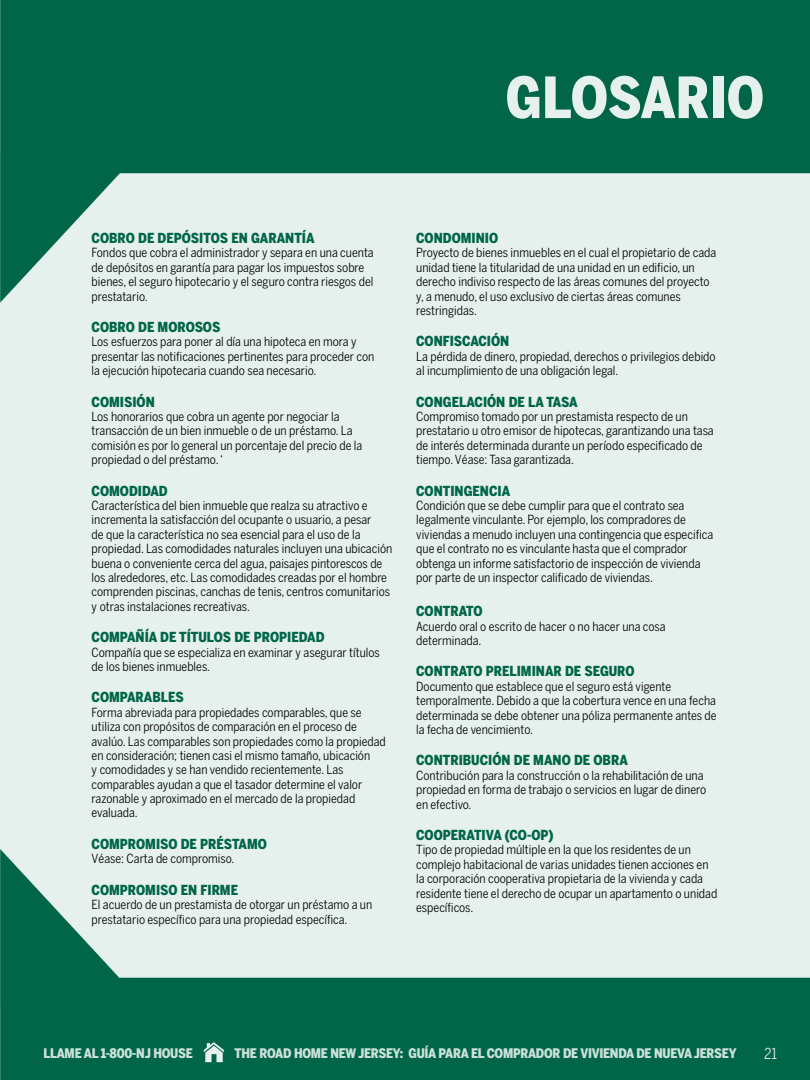
<style>
.page{position:relative;width:810px;height:1080px;background:#fff}
.page>*{position:absolute;margin:0;border:0;box-sizing:border-box;transform-origin:0 0}
.t1{font:900 56.25px "Benton Sans Cond";color:#e6f0ed}
.t2{font:15px "Benton Sans Cond";color:#e6f0ed}
.t3{font:900 13.75px "Benton Sans Cond";color:#006647}
.t4{font:900 13.12px "Benton Sans Cond";letter-spacing:-.02em;color:#cce0da}
.t5{font:12.5px/14.4px "Benton Sans Cond";color:#000}
</style>
<div class="page">
<div style="left:0;top:153px;width:810px;height:852px;background:#e6f0ed"></div>
<svg style="left:0;top:849px;width:810px;height:231px"></svg>
<svg style="left:0;top:0;width:810px;height:303px;fill:#006647"></svg>
<svg style="left:204px;top:1042px;width:20px;height:20px"></svg>
<h1 class="t1" style="left:506px;top:64px;width:260px">GLOSARIO</h1>
<p class="t3" style="left:92px;top:230px;width:224px">COBRO DE DEPÓSITOS EN GARANTÍA</p>
<p class="t5" style="left:92px;top:246px;width:284px">Fondos que cobra el administrador y separa en una cuenta de depósitos en garantía para pagar los impuestos sobre bienes, el seguro hipotecario y el seguro contra riesgos del prestatario.</p>
<p class="t3" style="left:92px;top:319px;width:130px">COBRO DE MOROSOS</p>
<p class="t5" style="left:92px;top:335px;width:284px">Los esfuerzos para poner al día una hipoteca en mora y presentar las notificaciones pertinentes para proceder con la ejecución hipotecaria cuando sea necesario.</p>
<p class="t3" style="left:92px;top:394px;width:65px">COMISIÓN</p>
<p class="t5" style="left:92px;top:409px;width:272px">Los honorarios que cobra un agente por negociar la transacción de un bien inmueble o de un préstamo. La comisión es por lo general un porcentaje del precio de la propiedad o del préstamo. ‘</p>
<p class="t3" style="left:92px;top:483px;width:78px">COMODIDAD</p>
<p class="t5" style="left:92px;top:498px;width:302px">Característica del bien inmueble que realza su atractivo e incrementa la satisfacción del ocupante o usuario, a pesar<br>de que la característica no sea esencial para el uso de la propiedad. Las comodidades naturales incluyen una ubicación buena o conveniente cerca del agua, paisajes pintorescos de los alrededores, etc. Las comodidades creadas por el hombre comprenden piscinas, canchas de tenis, centros comunitarios y otras instalaciones recreativas.</p>
<p class="t3" style="left:92px;top:629px;width:234px">COMPAÑÍA DE TÍTULOS DE PROPIEDAD</p>
<p class="t5" style="left:92px;top:645px;width:290px">Compañía que se especializa en examinar y asegurar títulos de los bienes inmuebles.</p>
<p class="t3" style="left:92px;top:689px;width:94px">COMPARABLES</p>
<p class="t5" style="left:92px;top:705px;width:296px">Forma abreviada para propiedades comparables, que se utiliza con propósitos de comparación en el proceso de avalúo. Las comparables son propiedades como la propiedad en consideración; tienen casi el mismo tamaño, ubicación<br>y comodidades y se han vendido recientemente. Las comparables ayudan a que el tasador determine el valor razonable y aproximado en el mercado de la propiedad evaluada.</p>
<p class="t3" style="left:92px;top:836px;width:177px">COMPROMISO DE PRÉSTAMO</p>
<p class="t5" style="left:92px;top:851px;width:144px">Véase: Carta de compromiso.</p>
<p class="t3" style="left:92px;top:882px;width:148px">COMPROMISO EN FIRME</p>
<p class="t5" style="left:92px;top:897px;width:282px">El acuerdo de un prestamista de otorgar un préstamo a un prestatario específico para una propiedad específica.</p>
<p class="t3" style="left:416px;top:230px;width:83px">CONDOMINIO</p>
<p class="t5" style="left:416px;top:246px;width:302px">Proyecto de bienes inmuebles en el cual el propietario de cada unidad tiene la titularidad de una unidad en un edificio, un derecho indiviso respecto de las áreas comunes del proyecto y, a menudo, el uso exclusivo de ciertas áreas comunes restringidas.</p>
<p class="t3" style="left:416px;top:333px;width:95px">CONFISCACIÓN</p>
<p class="t5" style="left:416px;top:349px;width:301px">La pérdida de dinero, propiedad, derechos o privilegios debido al incumplimiento de una obligación legal.</p>
<p class="t3" style="left:416px;top:394px;width:163px">CONGELACIÓN DE LA TASA</p>
<p class="t5" style="left:416px;top:409px;width:299px">Compromiso tomado por un prestamista respecto de un prestatario u otro emisor de hipotecas, garantizando una tasa de interés determinada durante un período especificado de tiempo. Véase: Tasa garantizada.</p>
<p class="t3" style="left:416px;top:483px;width:96px">CONTINGENCIA</p>
<p class="t5" style="left:416px;top:498px;width:298px">Condición que se debe cumplir para que el contrato sea legalmente vinculante. Por ejemplo, los compradores de viviendas a menudo incluyen una contingencia que especifica que el contrato no es vinculante hasta que el comprador obtenga un informe satisfactorio de inspección de vivienda por parte de un inspector calificado de viviendas.</p>
<p class="t3" style="left:416px;top:603px;width:68px">CONTRATO</p>
<p class="t5" style="left:416px;top:619px;width:251px">Acuerdo oral o escrito de hacer o no hacer una cosa determinada.</p>
<p class="t3" style="left:416px;top:663px;width:220px">CONTRATO PRELIMINAR DE SEGURO</p>
<p class="t5" style="left:416px;top:679px;width:302px">Documento que establece que el seguro está vigente temporalmente. Debido a que la cobertura vence en una fecha determinada se debe obtener una póliza permanente antes de la fecha de vencimiento.</p>
<p class="t3" style="left:416px;top:752px;width:213px">CONTRIBUCIÓN DE MANO DE OBRA</p>
<p class="t5" style="left:416px;top:768px;width:291px">Contribución para la construcción o la rehabilitación de una propiedad en forma de trabajo o servicios en lugar de dinero en efectivo.</p>
<p class="t3" style="left:416px;top:827px;width:139px">COOPERATIVA (CO-OP)</p>
<p class="t5" style="left:416px;top:843px;width:303px">Tipo de propiedad múltiple en la que los residentes de un complejo habitacional de varias unidades tienen acciones en la corporación cooperativa propietaria de la vivienda y cada residente tiene el derecho de ocupar un apartamento o unidad específicos.</p>
<p class="t4" style="left:43px;top:1045px;width:151px">LLAME AL 1-800-NJ HOUSE</p>
<p class="t4" style="left:235px;top:1045px;width:503px">THE ROAD HOME NEW JERSEY: GUÍA PARA EL COMPRADOR DE VIVIENDA DE NUEVA JERSEY</p>
<p class="t2" style="left:764px;top:1045px;width:15px">21</p>
</div>
